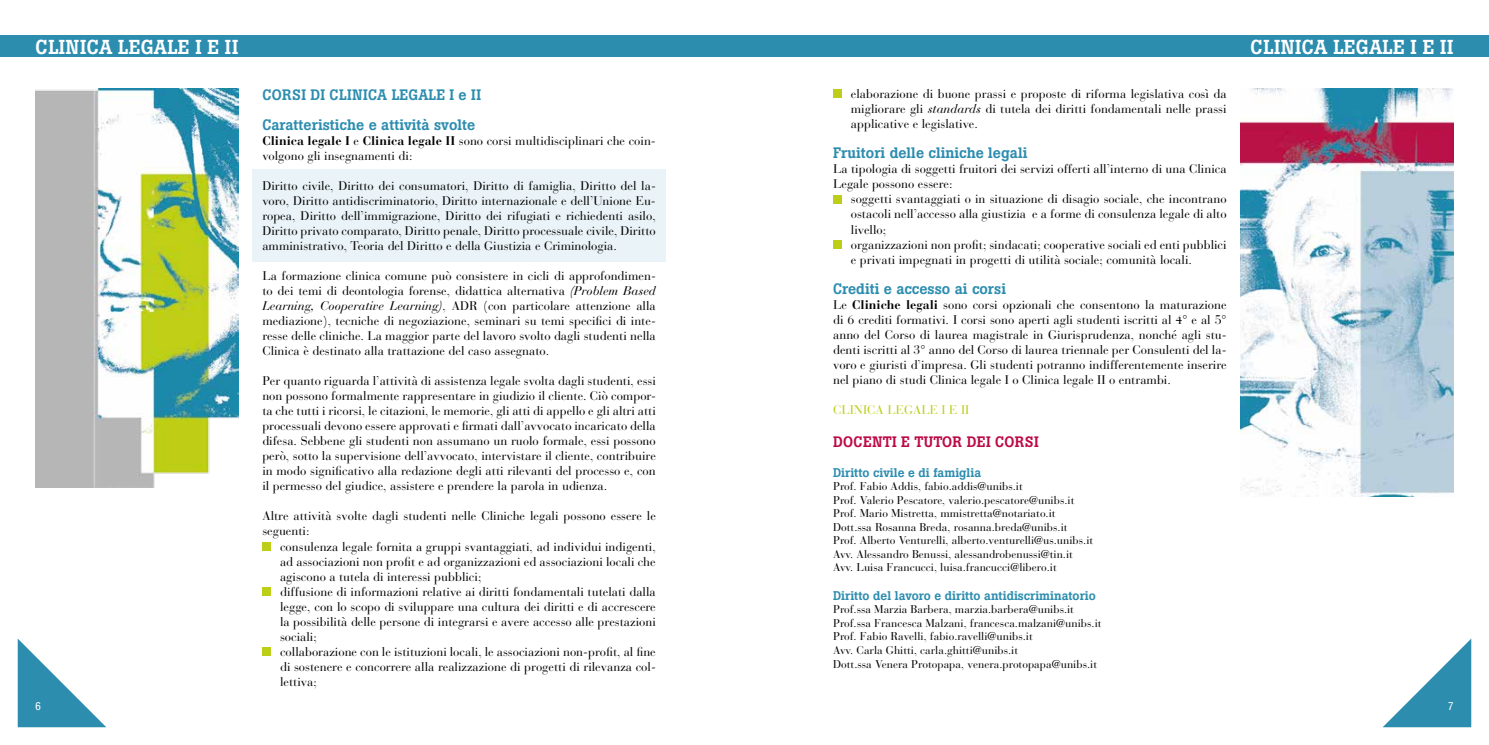
<style>
.page{position:relative;width:1489px;height:745px;background:#fff}
.page>*{position:absolute;margin:0;border:0;box-sizing:border-box;transform-origin:0 0}
.t1{font:500 20px "Boton";letter-spacing:.015em;color:#fff}
.t2{font:500 15px/30px "Boton";color:#2c8daf}
.t3{font:500 15px "Boton";letter-spacing:.02em;color:#bd0a47}
.t4{font:12.5px/15px "Bauer Bodoni";color:#000}
.t5{font:500 12.5px "Boton";color:#2c8daf}
.t6{font:12.5px "Bauer Bodoni";color:#bdce18}
.t7{font:11.25px/13.5px "Bauer Bodoni";color:#000}
.t8{font:condensed 11.25px "Helvetica Neue";color:#fff}
.s1{font-style:italic}
.s2{font-weight:700}
</style>
<div class="page">
<svg style="left:1384px;top:640px;width:86px;height:86px"></svg>
<svg style="left:18px;top:639px;width:87px;height:87px"></svg>
<div style="left:252px;top:169px;width:414px;height:92px;background:#eaf3f7"></div>
<div style="left:0;top:35px;width:1488px;height:22px;background:#2c8daf"></div>
<div style="left:262px;top:541px;width:9px;height:9px;background:#bdce18"></div>
<div style="left:262px;top:586px;width:9px;height:9px;background:#bdce18"></div>
<div style="left:262px;top:646px;width:9px;height:9px;background:#bdce18"></div>
<div style="left:833px;top:89px;width:9px;height:9px;background:#bdce18"></div>
<div style="left:833px;top:194px;width:9px;height:9px;background:#bdce18"></div>
<div style="left:833px;top:239px;width:9px;height:9px;background:#bdce18"></div>
<img style="left:35px;top:89px;width:204px;height:398px">
<img style="left:1240px;top:88px;width:213px;height:408px">
<h1 class="t1" style="left:35px;top:35px;width:204px">CLINICA LEGALE I E II</h1>
<h1 class="t1" style="left:1250px;top:35px;width:204px">CLINICA LEGALE I E II</h1>
<p class="t4" style="left:850px;top:87px;width:377px;text-align:justify">elaborazione di buone prassi e proposte di riforma legislativa così da migliorare gli <span class="s1">standards</span> di tutela dei diritti fondamentali nelle prassi applicative e legislative.</p>
<p class="t2" style="left:833px;top:138px;width:196px">Fruitori delle cliniche legali</p>
<p class="t4" style="left:833px;top:162px;width:395px">La tipologia di soggetti fruitori dei servizi offerti all’interno di una Clinica<br>Legale possono essere:</p>
<p class="t4" style="left:850px;top:192px;width:377px">soggetti svantaggiati o in situazione di disagio sociale, che incontrano ostacoli nell’accesso alla giustizia e a forme di consulenza legale di alto livello;<br>organizzazioni non profit; sindacati; cooperative sociali ed enti pubblici e privati impegnati in progetti di utilità sociale; comunità locali.</p>
<p class="t2" style="left:833px;top:273px;width:174px">Crediti e accesso ai corsi</p>
<p class="t4" style="left:833px;top:297px;width:395px;text-align:justify">Le <span class="s2">Cliniche legali</span> sono corsi opzionali che consentono la maturazione di 6 crediti formativi. I corsi sono aperti agli studenti iscritti al 4° e al 5° anno del Corso di laurea magistrale in Giurisprudenza, nonché agli stu&shy;denti iscritti al 3° anno del Corso di laurea triennale per Consulenti del la&shy;voro e giuristi d’impresa. Gli studenti potranno indifferentemente inserire nel piano di studi Clinica legale I o Clinica legale II o entrambi.</p>
<p class="t6" style="left:833px;top:401px;width:138px">CLINICA LEGALE I E II</p>
<p class="t3" style="left:833px;top:432px;width:207px">DOCENTI E TUTOR DEI CORSI</p>
<p class="t5" style="left:833px;top:464px;width:149px">Diritto civile e di famiglia</p>
<p class="t7" style="left:833px;top:479px;width:261px">Prof. Fabio Addis, fabio.addis@unibs.it<br>Prof. Valerio Pescatore, valerio.pescatore@unibs.it Prof. Mario Mistretta, mmistretta@notariato.it Dott.ssa Rosanna Breda, rosanna.breda@unibs.it Prof. Alberto Venturelli, alberto.venturelli@us.unibs.it Avv. Alessandro Benussi, alessandrobenussi@tin.it Avv. Luisa Francucci, luisa.francucci@libero.it</p>
<p class="t5" style="left:833px;top:587px;width:264px">Diritto del lavoro e diritto antidiscriminatorio</p>
<p class="t7" style="left:833px;top:602px;width:270px">Prof.ssa Marzia Barbera, marzia.barbera@unibs.it Prof.ssa Francesca Malzani, francesca.malzani@unibs.it Prof. Fabio Ravelli, fabio.ravelli@unibs.it<br>Avv. Carla Ghitti, carla.ghitti@unibs.it<br>Dott.ssa Venera Protopapa, venera.protopapa@unibs.it</p>
<p class="t8" style="left:35px;top:698px;width:7px">6</p>
<p class="t8" style="left:1447px;top:698px;width:7px">7</p>
<p class="t2" style="left:262px;top:80px;width:220px">CORSI DI CLINICA LEGALE I e II<br>Caratteristiche e attività svolte</p>
<p class="t4" style="left:262px;top:133px;width:395px"><span class="s2">Clinica legale I</span> e <span class="s2">Clinica legale II</span> sono corsi multidisciplinari che coin&shy;volgono gli insegnamenti di:</p>
<p class="t4" style="left:262px;top:178px;width:395px;text-align:justify">Diritto civile, Diritto dei consumatori, Diritto di famiglia, Diritto del la&shy;voro, Diritto antidiscriminatorio, Diritto internazionale e dell’Unione Eu&shy;ropea, Diritto dell’immigrazione, Diritto dei rifugiati e richiedenti asilo, Diritto privato comparato, Diritto penale, Diritto processuale civile, Diritto amministrativo, Teoria del Diritto e della Giustizia e Criminologia.</p>
<p class="t4" style="left:262px;top:268px;width:395px;text-align:justify">La formazione clinica comune può consistere in cicli di approfondimen&shy;to dei temi di deontologia forense, didattica alternativa <span class="s1">(Problem Based Learning, Cooperative Learning)</span>, ADR (con particolare attenzione alla mediazione), tecniche di negoziazione, seminari su temi specifici di inte&shy;resse delle cliniche. La maggior parte del lavoro svolto dagli studenti nella Clinica è destinato alla trattazione del caso assegnato.</p>
<p class="t4" style="left:262px;top:373px;width:395px;text-align:justify">Per quanto riguarda l’attività di assistenza legale svolta dagli studenti, essi non possono formalmente rappresentare in giudizio il cliente. Ciò compor&shy;ta che tutti i ricorsi, le citazioni, le memorie, gli atti di appello e gli altri atti processuali devono essere approvati e firmati dall’avvocato incaricato della difesa. Sebbene gli studenti non assumano un ruolo formale, essi possono però, sotto la supervisione dell’avvocato, intervistare il cliente, contribuire in modo significativo alla redazione degli atti rilevanti del processo e, con il permesso del giudice, assistere e prendere la parola in udienza.</p>
<p class="t4" style="left:262px;top:508px;width:395px">Altre attività svolte dagli studenti nelle Cliniche legali possono essere le seguenti:</p>
<p class="t4" style="left:280px;top:538px;width:377px">consulenza legale fornita a gruppi svantaggiati, ad individui indigenti, ad associazioni non profit e ad organizzazioni ed associazioni locali che agiscono a tutela di interessi pubblici;<br>diffusione di informazioni relative ai diritti fondamentali tutelati dalla legge, con lo scopo di sviluppare una cultura dei diritti e di accrescere la possibilità delle persone di integrarsi e avere accesso alle prestazioni sociali;<br>collaborazione con le istituzioni locali, le associazioni non-profit, al fine di sostenere e concorrere alla realizzazione di progetti di rilevanza col&shy;lettiva;</p>
</div>
